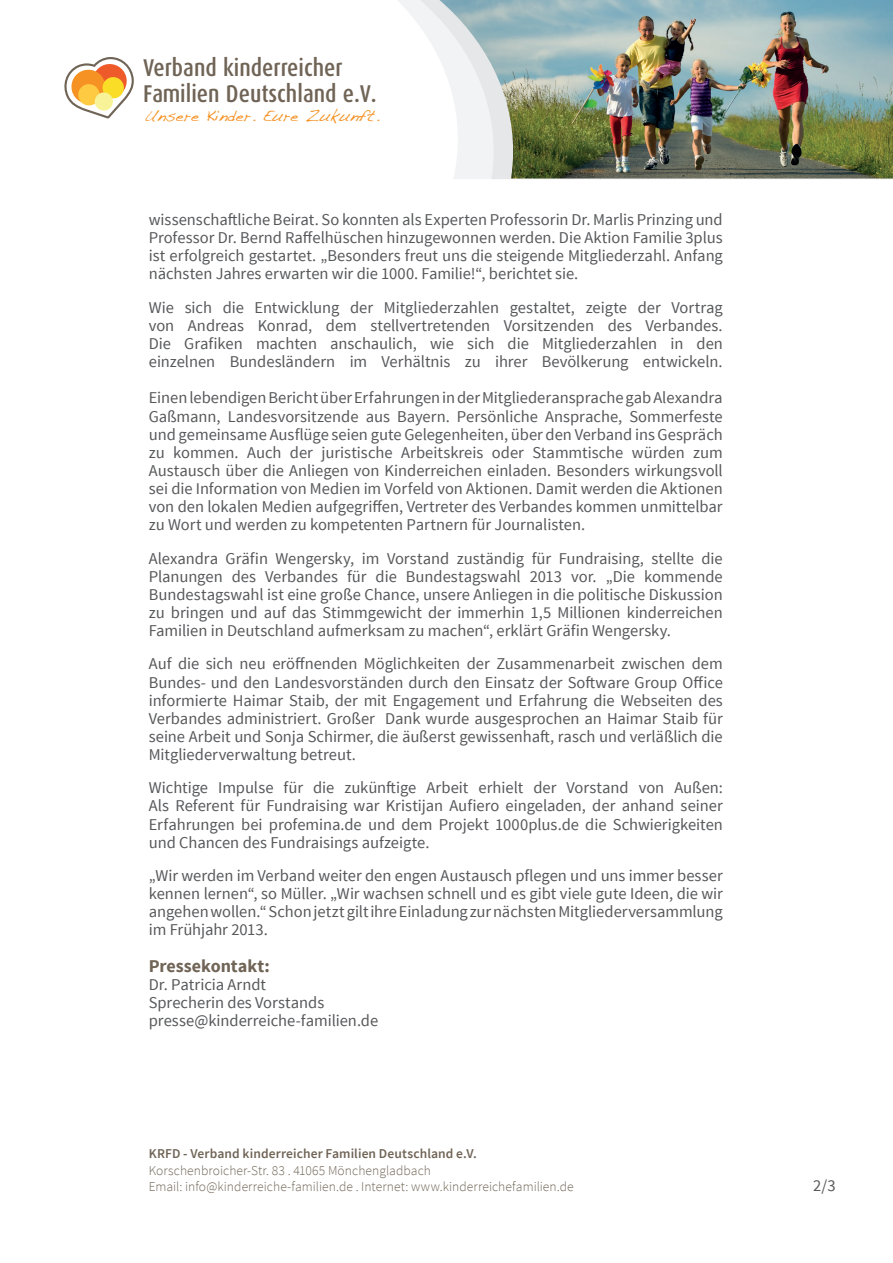
<style>
.page{position:relative;width:893px;height:1263px;background:#fff}
.page>*{position:absolute;margin:0;border:0;box-sizing:border-box;transform-origin:0 0}
.t1{font:500 24.3px/26.2px "Dax Condensed";color:#706456}
.t2{font:700 18px "Source Sans Pro";color:#706456}
.t3{font:16.5px/18.1px "Source Sans Pro";letter-spacing:-.005em;color:#57585a;text-align:justify}
.t4{font:14.1px "Dakota";color:#f59223}
.t5{font:300 13.5px/16.2px "Source Sans Pro";letter-spacing:.005em;color:#706456}
.t6{font:600 13.5px "Source Sans Pro";letter-spacing:.01em;color:#706456}
</style>
<div class="page">
<svg style="left:420px;top:0;width:473px;height:179px"></svg>
<img style="left:439px;top:0;width:454px;height:178px">
<svg style="left:64px;top:57px;width:70px;height:61px"></svg>
<h1 class="t1" style="left:143px;top:55px;width:235px">Verband kinderreicher<br>Familien Deutschland e.V.</h1>
<p class="t4" style="left:144px;top:107px;width:237px">Unsere Kinder. Eure Zukunft.</p>
<p class="t3" style="left:149px;top:211px;width:576px">wissenschaftliche Beirat. So konnten als Experten Professorin Dr. Marlis Prinzing und Professor Dr. Bernd Raffelhüschen hinzugewonnen werden. Die Aktion Familie 3plus ist erfolgreich gestartet. „Besonders freut uns die steigende Mitgliederzahl. Anfang nächsten Jahres erwarten wir die 1000. Familie!“, berichtet sie.</p>
<p class="t3" style="left:149px;top:298px;width:576px">Wie sich die Entwicklung der Mitgliederzahlen gestaltet, zeigte der Vortrag von Andreas Konrad, dem stellvertretenden Vorsitzenden des Verbandes.<br>Die Grafiken machten anschaulich, wie sich die Mitgliederzahlen in den einzelnen Bundesländern im Verhältnis zu ihrer Bevölkerung entwickeln.</p>
<p class="t3" style="left:149px;top:389px;width:575px">Einen lebendigen Bericht über Erfahrungen in der Mitgliederansprache gab Alexandra Gaßmann, Landesvorsitzende aus Bayern. Persönliche Ansprache, Sommerfeste und gemeinsame Ausflüge seien gute Gelegenheiten, über den Verband ins Gespräch zu kommen. Auch der juristische Arbeitskreis oder Stammtische würden zum Austausch über die Anliegen von Kinderreichen einladen. Besonders wirkungsvoll sei die Information von Medien im Vorfeld von Aktionen. Damit werden die Aktionen von den lokalen Medien aufgegriffen, Vertreter des Verbandes kommen unmittelbar zu Wort und werden zu kompetenten Partnern für Journalisten.</p>
<p class="t3" style="left:149px;top:549px;width:575px">Alexandra Gräfin Wengersky, im Vorstand zuständig für Fundraising, stellte die Planungen des Verbandes für die Bundestagswahl 2013 vor. „Die kommende Bundestagswahl ist eine große Chance, unsere Anliegen in die politische Diskussion zu bringen und auf das Stimmgewicht der immerhin 1,5 Millionen kinderreichen Familien in Deutschland aufmerksam zu machen“, erklärt Gräfin Wengersky.</p>
<p class="t3" style="left:149px;top:655px;width:576px">Auf die sich neu eröffnenden Möglichkeiten der Zusammenarbeit zwischen dem Bundes- und den Landesvorständen durch den Einsatz der Software Group Office informierte Haimar Staib, der mit Engagement und Erfahrung die Webseiten des Verbandes administriert. Großer Dank wurde ausgesprochen an Haimar Staib für seine Arbeit und Sonja Schirmer, die äußerst gewissenhaft, rasch und verläßlich die Mitgliederverwaltung betreut.</p>
<p class="t3" style="left:149px;top:779px;width:576px">Wichtige Impulse für die zukünftige Arbeit erhielt der Vorstand von Außen:<br>Als Referent für Fundraising war Kristijan Aufiero eingeladen, der anhand seiner Erfahrungen bei profemina.de und dem Projekt 1000plus.de die Schwierigkeiten und Chancen des Fundraisings aufzeigte.</p>
<p class="t3" style="left:149px;top:866px;width:576px">„Wir werden im Verband weiter den engen Austausch pflegen und uns immer besser kennen lernen“, so Müller. „Wir wachsen schnell und es gibt viele gute Ideen, die wir angehen wollen.“ Schon jetzt gilt ihre Einladung zur nächsten Mitgliederversammlung im Frühjahr 2013.</p>
<p class="t2" style="left:149px;top:954px;width:122px">Pressekontakt:</p>
<p class="t3" style="left:149px;top:976px;width:231px;text-align:left">Dr. Patricia Arndt<br>Sprecherin des Vorstands presse@kinderreiche-familien.de</p>
<p class="t6" style="left:149px;top:1145px;width:330px">KRFD - Verband kinderreicher Familien Deutschland e.V.</p>
<p class="t5" style="left:149px;top:1162px;width:426px">Korschenbroicher-Str. 83 . 41065 Mönchengladbach<br>Email: info@kinderreiche-familien.de . Internet: www.kinderreichefamilien.de</p>
<p class="t3" style="left:813px;top:1176px;width:24px">2/3</p>
</div>
